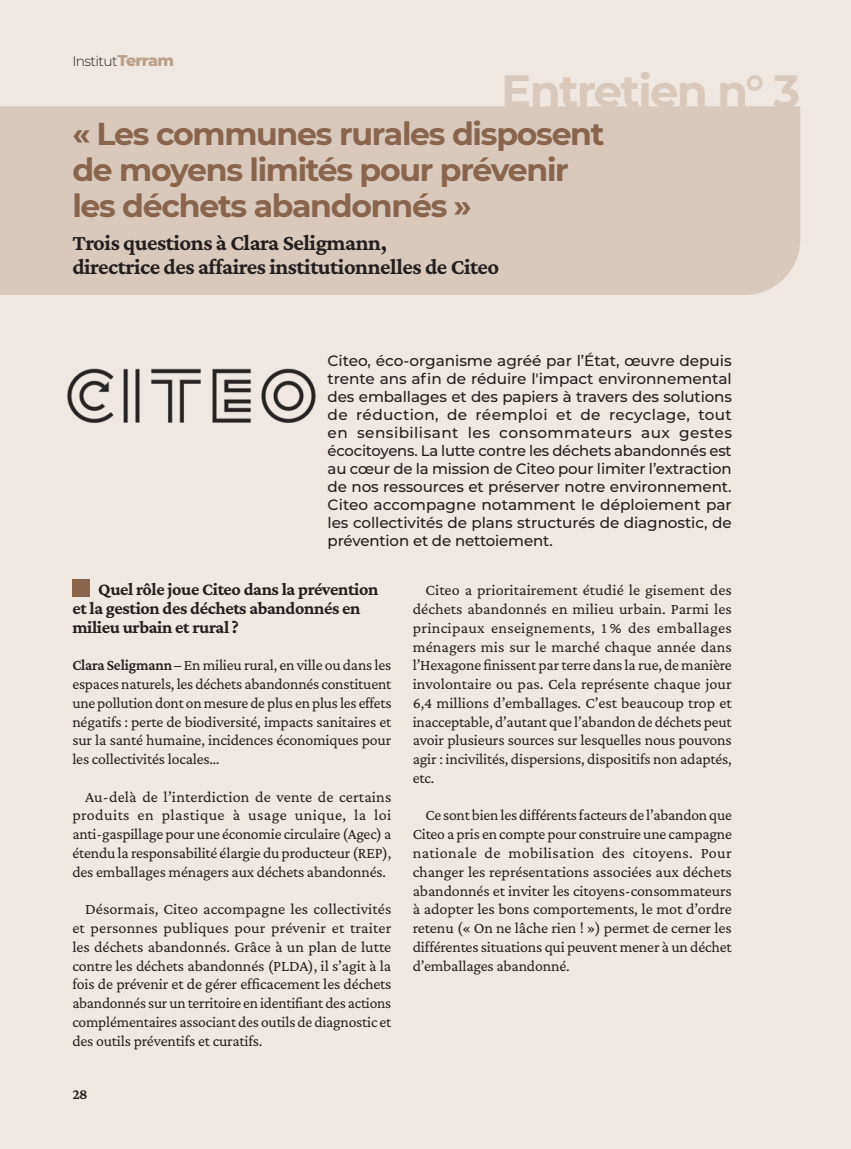
<style>
.page{position:relative;width:851px;height:1149px;background:#fff}
.page>*{position:absolute;margin:0;border:0;box-sizing:border-box;transform-origin:0 0}
.SOM_A{font:700 45px "Montserrat";letter-spacing:-.04em;color:#d9c9bc}
.BODY_TITRES-1{font:700 31.5px/36px "Montserrat";letter-spacing:-.04em;color:#8a644b}
.BODY_TITRES-3{font:700 22.5px/24px "Crimson Pro";letter-spacing:-.02em;color:#231f20}
.BODY_TITRES-3-2{font:700 18px/18.8px "Crimson Pro";letter-spacing:-.02em;color:#231f20}
.BODY-Alinéa{font:15.75px/18.8px "Crimson Pro";letter-spacing:-.01em;color:#231f20;text-align:justify}
.BODY{font:15.75px/18.8px "Crimson Pro";letter-spacing:-.01em;color:#231f20;text-align:justify}
.BODY-2{font:500 15px/18px "Montserrat";letter-spacing:-.01em;color:#231f20;text-align:justify}
.t1{font:600 15px "Crimson Pro";color:#231f20}
.t2{font:300 13.65px "Montserrat";letter-spacing:-.04em;color:#231f20}
.s1{font-weight:800;font-size:15.9px;color:#baa08a}
.s2{font-weight:600}
</style>
<div class="page">
<div style="left:0;top:0;width:850px;height:1148px;background:#efe8e2"></div>
<div style="left:0;top:106px;width:800px;height:189px;background:#d9c9bc"></div>
<img style="left:67px;top:368px;width:249px;height:55px">
<div style="left:72px;top:579px;width:17px;height:17px;background:#8a644b"></div>
<p class="t2" style="left:72px;top:52px;width:103px">Institut<span class="s1">Terram</span></p>
<p class="SOM_A" style="left:501px;top:58px;width:300px">Entretien n° 3</p>
<p class="BODY_TITRES-1" style="left:72px;top:115px;width:533px">« Les communes rurales disposent de moyens limités pour prévenir les déchets abandonnés »</p>
<p class="BODY_TITRES-3" style="left:72px;top:230px;width:428px">Trois questions à Clara Seligmann,<br>directrice des affaires institutionnelles de Citeo</p>
<p class="BODY-2" style="left:327px;top:351px;width:406px">Citeo, éco-organisme agréé par l’État, œuvre depuis trente ans afin de réduire l'impact environnemental des emballages et des papiers à travers des solutions de réduction, de réemploi et de recyclage, tout en sensibilisant les consommateurs aux gestes écocitoyens. La lutte contre les déchets abandonnés est au cœur de la mission de Citeo pour limiter l’extraction de nos ressources et préserver notre environnement.<br>Citeo accompagne notamment le déploiement par les collectivités de plans structurés de diagnostic, de prévention et de nettoiement.</p>
<p class="BODY_TITRES-3-2" style="left:72px;top:579px;width:307px;text-indent:26px">Quel rôle joue Citeo dans la prévention et la gestion des déchets abandonnés en milieu urbain et rural ?</p>
<p class="BODY" style="left:72px;top:655px;width:320px"><span class="s2">Clara Seligmann –</span> En milieu rural, en ville ou dans les espaces naturels, les déchets abandonnés constituent une pollution dont on mesure de plus en plus les effets négatifs : perte de biodiversité, impacts sanitaires et sur la santé humaine, incidences économiques pour les collectivités locales…</p>
<p class="BODY-Alinéa" style="left:72px;top:786px;width:320px;text-indent:13px">Au-delà de l’interdiction de vente de certains produits en plastique à usage unique, la loi anti-gaspillage pour une économie circulaire (Agec) a étendu la responsabilité élargie du producteur (REP), des emballages ménagers aux déchets abandonnés.</p>
<p class="BODY-Alinéa" style="left:72px;top:899px;width:320px;text-indent:13px">Désormais, Citeo accompagne les collectivités et personnes publiques pour prévenir et traiter les déchets abandonnés. Grâce à un plan de lutte contre les déchets abandonnés (PLDA), il s’agit à la fois de prévenir et de gérer efficacement les déchets abandonnés sur un territoire en identifiant des actions complémentaires associant des outils de diagnostic et des outils préventifs et curatifs.</p>
<p class="BODY-Alinéa" style="left:412px;top:580px;width:320px;text-indent:13px">Citeo a prioritairement étudié le gisement des déchets abandonnés en milieu urbain. Parmi les principaux enseignements, 1 % des emballages ménagers mis sur le marché chaque année dans l’Hexagone finissent par terre dans la rue, de manière involontaire ou pas. Cela représente chaque jour 6,4 millions d’emballages. C’est beaucoup trop et inacceptable, d’autant que l’abandon de déchets peut avoir plusieurs sources sur lesquelles nous pouvons agir : incivilités, dispersions, dispositifs non adaptés, etc.</p>
<p class="BODY-Alinéa" style="left:412px;top:805px;width:320px;text-indent:13px">Ce sont bien les différents facteurs de l’abandon que Citeo a pris en compte pour construire une campagne nationale de mobilisation des citoyens. Pour changer les représentations associées aux déchets abandonnés et inviter les citoyens-consommateurs à adopter les bons comportements, le mot d’ordre retenu (« On ne lâche rien ! ») permet de cerner les différentes situations qui peuvent mener à un déchet d’emballages abandonné.</p>
<p class="t1" style="left:72px;top:1083px;width:17px">28</p>
</div>
